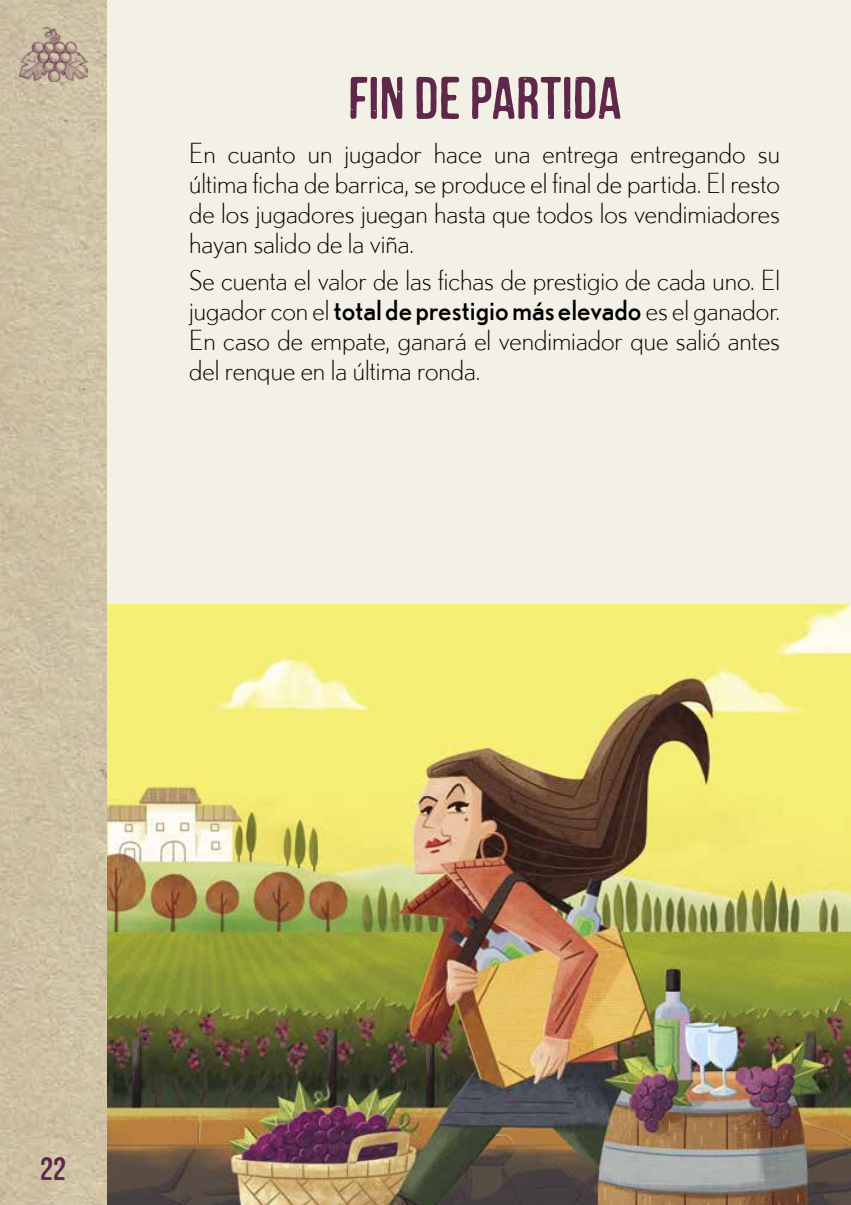
<style>
.page{position:relative;width:851px;height:1205px;background:#fff}
.page>*{position:absolute;margin:0;border:0;box-sizing:border-box;transform-origin:0 0}
.t1{font:60px "Mocha Mattari";color:#5f284b}
.t2{font:32.5px "Mocha Mattari";color:#5f284b}
.t3{font:300 27.5px/30px "Nobel";color:#000;text-align:justify}
.s1{font-weight:400}
</style>
<div class="page">
<div style="left:0;top:0;width:850px;height:1205px;background:#f3f0e6"></div>
<img style="left:106px;top:604px;width:744px;height:601px">
<img style="left:0;top:0;width:106px;height:1205px">
<img style="left:20px;top:27px;width:67px;height:54px">
<h1 class="t1" style="left:347px;top:65px;width:234px">FIN DE PARTIDA</h1>
<p class="t3" style="left:189px;top:138px;width:592px">En cuanto un jugador hace una entrega entregando su última ficha de barrica, se produce el final de partida. El resto de los jugadores juegan hasta que todos los vendimiadores hayan salido de la viña.</p>
<p class="t3" style="left:189px;top:265px;width:592px">Se cuenta el valor de las fichas de prestigio de cada uno. El jugador con el <span class="s1">total de prestigio más elevado</span> es el ganador.<br>En caso de empate, ganará el vendimiador que salió antes del renque en la última ronda.</p>
<p class="t2" style="left:40px;top:1151px;width:27px">22</p>
</div>
